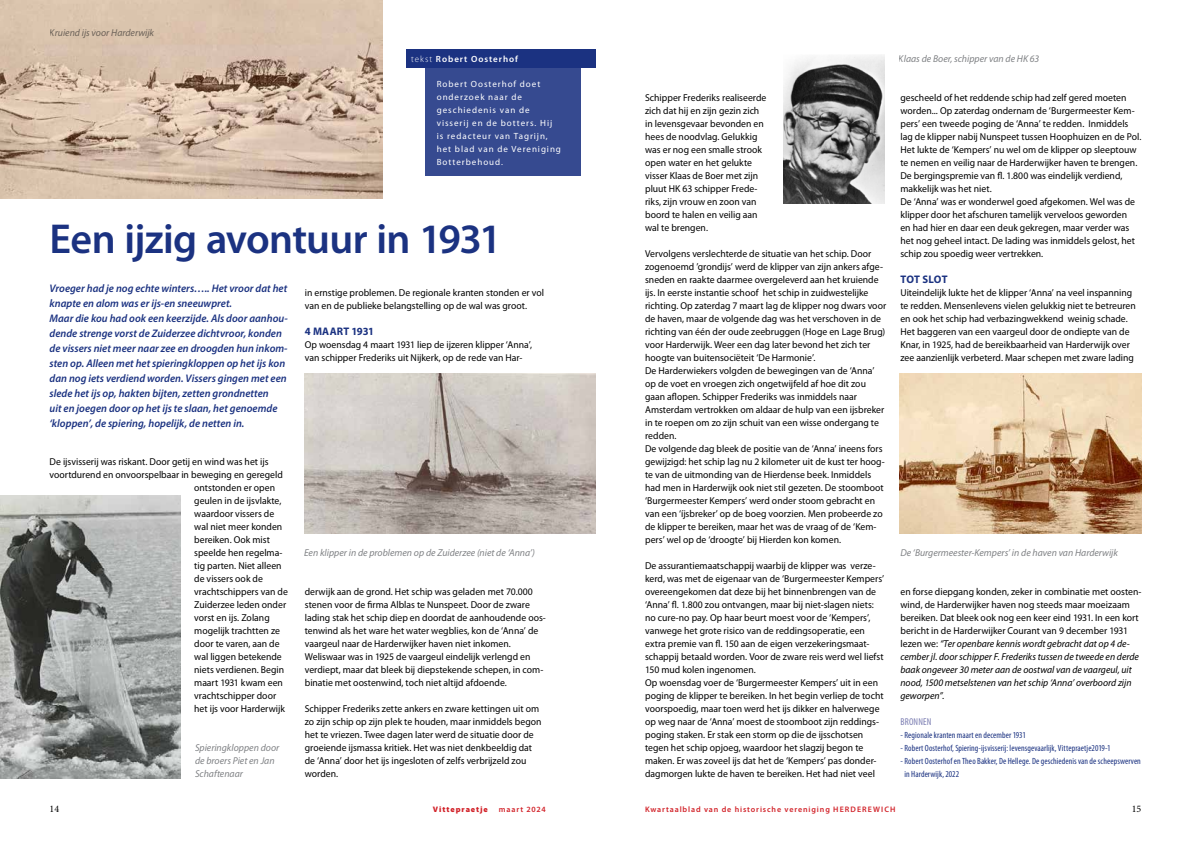
<style>
.page{position:relative;width:1191px;height:842px;background:#fff}
.page>*{position:absolute;margin:0;border:0;box-sizing:border-box;transform-origin:0 0}
.t1{font:600 42px "Myriad Pro";letter-spacing:-.015em;color:#1b3281}
.t2{font:italic 600 11px/15px "Myriad Pro";color:#1b3281}
.t3{font:700 11px "Myriad Pro";letter-spacing:-.035em;color:#1b3281}
.t4{font:10px/13px "Myriad Pro";color:#000}
.t5{font:italic 10px/13px "Myriad Pro";color:#000}
.t6{font:italic 10px/13px "Myriad Pro";color:#808285}
.t7{font:condensed 10px "Myriad Pro";color:#7b7db2}
.t8{font:10px "Minion Pro";color:#000}
.t9{font:condensed 9px/13px "Myriad Pro";letter-spacing:.005em;color:#1b3281}
.t10{font:9px/13px "Myriad Pro";letter-spacing:.105em;color:#fff}
.t11{font:600 9px "Myriad Pro";letter-spacing:.11em;color:#fff}
.t12{font:600 8px "Myriad Pro";letter-spacing:.11em;color:#d2232a}
.t13{font:900 8px "Myriad Pro";letter-spacing:.115em;color:#d2232a}
.s1{font-weight:300}
.s2{font-style:normal}
</style>
<div class="page">
<div style="left:425px;top:67px;width:156px;height:109px;background:#364a90"></div>
<div style="left:405px;top:50px;width:190px;height:18px;background:#1b3281"></div>
<img style="left:0;top:0;width:382px;height:198px">
<img style="left:0;top:495px;width:180px;height:284px">
<img style="left:783px;top:55px;width:101px;height:148px">
<img style="left:899px;top:373px;width:242px;height:161px">
<img style="left:304px;top:373px;width:291px;height:161px">
<p class="t6" style="left:50px;top:26px;width:106px">Kruiend ijs voor Harderwijk</p>
<p class="t11" style="left:411px;top:53px;width:109px"><span class="s1">tekst</span> Robert Oosterhof</p>
<p class="t6" style="left:898px;top:52px;width:142px">Klaas de Boer, schipper van de HK 63</p>
<p class="t10" style="left:437px;top:77px;width:126px">Robert Oosterhof doet onderzoek naar de geschiedenis van de visserij en de botters. Hij is redacteur van Tagrijn, het blad van de Vereniging<br>Botterbehoud.</p>
<p class="t4" style="left:900px;top:91px;width:242px">gescheeld of het reddende schip had zelf gered moeten worden... Op zaterdag ondernam de ‘Burgermeester Kem&shy;pers’ een tweede poging de ‘Anna’ te redden. Inmiddels lag de klipper nabij Nunspeet tussen Hoophuizen en de Pol.<br>Het lukte de ‘Kempers’ nu wel om de klipper op sleeptouw te nemen en veilig naar de Harderwijker haven te brengen.<br>De bergingspremie van fl. 1.800 was eindelijk verdiend, makkelijk was het niet.<br>De ‘Anna’ was er wonderwel goed afgekomen. Wel was de klipper door het afschuren tamelijk verveloos geworden<br>en had hier en daar een deuk gekregen, maar verder was het nog geheel intact. De lading was inmiddels gelost, het schip zou spoedig weer vertrekken.</p>
<p class="t3" style="left:900px;top:272px;width:49px">TOT SLOT</p>
<p class="t4" style="left:900px;top:286px;width:237px">Uiteindelijk lukte het de klipper ‘Anna’ na veel inspanning te redden. Mensenlevens vielen gelukkig niet te betreuren en ook het schip had verbazingwekkend weinig schade.<br>Het baggeren van een vaargeul door de ondiepte van de Knar, in 1925, had de bereikbaarheid van Harderwijk over zee aanzienlijk verbeterd. Maar schepen met zware lading</p>
<p class="t4" style="left:645px;top:91px;width:123px">Schipper Frederiks realiseerde zich dat hij en zijn gezin zich in levensgevaar bevonden en hees de noodvlag. Gelukkig was er nog een smalle strook open water en het gelukte visser Klaas de Boer met zijn pluut HK 63 schipper Frede&shy;riks, zijn vrouw en zoon van boord te halen en veilig aan wal te brengen.</p>
<p class="t4" style="left:645px;top:247px;width:243px">Vervolgens verslechterde de situatie van het schip. Door zogenoemd ’grondijs’ werd de klipper van zijn ankers afge&shy;sneden en raakte daarmee overgeleverd aan het kruiende ijs. In eerste instantie schoof het schip in zuidwestelijke richting. Op zaterdag 7 maart lag de klipper nog dwars voor de haven, maar de volgende dag was het verschoven in de richting van één der oude zeebruggen (Hoge en Lage Brug) voor Harderwijk. Weer een dag later bevond het zich ter hoogte van buitensociëteit ‘De Harmonie’.<br>De Harderwiekers volgden de bewegingen van de ‘Anna’ op de voet en vroegen zich ongetwijfeld af hoe dit zou gaan aflopen. Schipper Frederiks was inmiddels naar Amsterdam vertrokken om aldaar de hulp van een ijsbreker in te roepen om zo zijn schuit van een wisse ondergang te redden.<br>De volgende dag bleek de positie van de ‘Anna’ ineens fors gewijzigd: het schip lag nu 2 kilometer uit de kust ter hoog&shy;te van de uitmonding van de Hierdense beek. Inmiddels had men in Harderwijk ook niet stil gezeten. De stoomboot ‘Burgermeester Kempers’ werd onder stoom gebracht en van een ‘íjsbreker’ op de boeg voorzien. Men probeerde zo de klipper te bereiken, maar het was de vraag of de ‘Kem&shy;pers’ wel op de ‘droogte’ bij Hierden kon komen.</p>
<p class="t4" style="left:645px;top:559px;width:241px">De assurantiemaatschappij waarbij de klipper was verze&shy;kerd, was met de eigenaar van de ‘Burgermeester Kempers’ overeengekomen dat deze bij het binnenbrengen van de ‘Anna’ fl. 1.800 zou ontvangen, maar bij niet-slagen niets: no cure-no pay. Op haar beurt moest voor de ‘Kempers’, vanwege het grote risico van de reddingsoperatie, een extra premie van fl. 150 aan de eigen verzekeringsmaat&shy;schappij betaald worden. Voor de zware reis werd wel liefst 150 mud kolen ingenomen.<br>Op woensdag voer de ‘Burgermeester Kempers’ uit in een poging de klipper te bereiken. In het begin verliep de tocht voorspoedig, maar toen werd het ijs dikker en halverwege op weg naar de ‘Anna’ moest de stoomboot zijn reddings&shy;poging staken. Er stak een storm op die de ijsschotsen tegen het schip opjoeg, waardoor het slagzij begon te maken. Er was zoveel ijs dat het de ‘Kempers’ pas donder&shy;dagmorgen lukte de haven te bereiken. Het had niet veel</p>
<h1 class="t1" style="left:50px;top:212px;width:453px">Een ijzig avontuur in 1931</h1>
<p class="t2" style="left:50px;top:280px;width:240px">Vroeger had je nog echte winters….. Het vroor dat het knapte en alom was er ijs-en sneeuwpret.<br>Maar die kou had ook een keerzijde. Als door aanhou&shy;dende strenge vorst de Zuiderzee dichtvroor, konden de vissers niet meer naar zee en droogden hun inkom&shy;sten op. Alleen met het spieringkloppen op het ijs kon dan nog iets verdiend worden. Vissers gingen met een slede het ijs op, hakten bijten, zetten grondnetten<br>uit en joegen door op het ijs te slaan, het genoemde ‘kloppen’, de spiering, hopelijk, de netten in.</p>
<p class="t4" style="left:50px;top:455px;width:220px">De ijsvisserij was riskant. Door getij en wind was het ijs</p>
<p class="t4" style="left:50px;top:468px;width:235px">voortdurend en onvoorspelbaar in beweging en geregeld</p>
<p class="t4" style="left:194px;top:481px;width:82px">ontstonden er open</p>
<p class="t4" style="left:194px;top:494px;width:89px">geulen in de ijsvlakte,</p>
<p class="t4" style="left:194px;top:507px;width:82px">waardoor vissers de</p>
<p class="t4" style="left:194px;top:520px;width:90px">wal niet meer konden</p>
<p class="t4" style="left:194px;top:533px;width:77px">bereiken. Ook mist</p>
<p class="t4" style="left:194px;top:546px;width:90px">speelde hen regelma-</p>
<p class="t4" style="left:194px;top:559px;width:89px">tig parten. Niet alleen</p>
<p class="t4" style="left:194px;top:572px;width:70px">de vissers ook de</p>
<p class="t4" style="left:194px;top:585px;width:95px">vrachtschippers van de</p>
<p class="t4" style="left:194px;top:598px;width:93px">Zuiderzee leden onder</p>
<p class="t4" style="left:194px;top:611px;width:77px">vorst en ijs. Zolang</p>
<p class="t4" style="left:194px;top:624px;width:87px">mogelijk trachtten ze</p>
<p class="t4" style="left:194px;top:637px;width:87px">door te varen, aan de</p>
<p class="t4" style="left:194px;top:650px;width:89px">wal liggen betekende</p>
<p class="t4" style="left:194px;top:663px;width:91px">niets verdienen. Begin</p>
<p class="t4" style="left:194px;top:676px;width:90px">maart 1931 kwam een</p>
<p class="t4" style="left:194px;top:689px;width:83px">vrachtschipper door</p>
<p class="t4" style="left:194px;top:702px;width:92px">het ijs voor Harderwijk</p>
<p class="t4" style="left:305px;top:286px;width:241px">in ernstige problemen. De regionale kranten stonden er vol van en de publieke belangstelling op de wal was groot.</p>
<p class="t3" style="left:305px;top:324px;width:17px">4 MAAR</p>
<p class="t3" style="left:343px;top:324px;width:32px">T 1931</p>
<p class="t4" style="left:305px;top:338px;width:229px">Op woensdag 4 maart 1931 liep de ijzeren klipper ‘Anna’, van schipper Frederiks uit Nijkerk, op de rede van Har-</p>
<p class="t6" style="left:304px;top:546px;width:232px">Een klipper in de problemen op de Zuiderzee (niet de ‘Anna’)</p>
<p class="t6" style="left:900px;top:546px;width:219px">De ‘Burgermeester-Kempers’ in de haven van Harderwijk</p>
<p class="t5" style="left:900px;top:585px;width:243px"><span class="s2">en forse diepgang konden, zeker in combinatie met oosten&shy;wind, de Harderwijker haven nog steeds maar moeizaam bereiken. Dat bleek ook nog een keer eind 1931. In een kort bericht in de Harderwijker Courant van 9 december 1931 lezen we:</span> “Ter openbare kennis wordt gebracht dat op 4 de&shy;cember jl. door schipper F. Frederiks tussen de tweede en derde baak ongeveer 30 meter aan de oostwal van de vaargeul, uit nood, 1500 metselstenen van het schip ‘Anna’ overboord zijn geworpen”.</p>
<p class="t7" style="left:900px;top:716px;width:10px">BRONNEN</p>
<p class="t9" style="left:900px;top:728px;width:127px">- Regionale kranten maart en december 1931</p>
<p class="t9" style="left:900px;top:741px;width:212px">- Robert Oosterhof, Spiering-ijsvisserij: levensgevaarlijk, Vittepraetje2019-1</p>
<p class="t9" style="left:904px;top:754px;width:238px;text-indent:-4px">- Robert Oosterhof en Theo Bakker, De Hellege. De geschiedenis van de scheepswerven in Harderwijk, 2022</p>
<p class="t4" style="left:305px;top:585px;width:242px">derwijk aan de grond. Het schip was geladen met 70.000 stenen voor de firma Alblas te Nunspeet. Door de zware lading stak het schip diep en doordat de aanhoudende oos&shy;tenwind als het ware het water wegblies, kon de ‘Anna’ de vaargeul naar de Harderwijker haven niet inkomen.<br>Weliswaar was in 1925 de vaargeul eindelijk verlengd en verdiept, maar dat bleek bij diepstekende schepen, in com&shy;binatie met oostenwind, toch niet altijd afdoende.</p>
<p class="t4" style="left:305px;top:702px;width:238px">Schipper Frederiks zette ankers en zware kettingen uit om zo zijn schip op zijn plek te houden, maar inmiddels begon het te vriezen. Twee dagen later werd de situatie door de groeiende ijsmassa kritiek. Het was niet denkbeeldig dat de ‘Anna’ door het ijs ingesloten of zelfs verbrijzeld zou worden.</p>
<p class="t6" style="left:195px;top:741px;width:86px">Spieringkloppen door de broers Piet en Jan<br>Schaftenaar</p>
<p class="t8" style="left:50px;top:802px;width:11px">14</p>
<p class="t13" style="left:433px;top:804px;width:56px">Vittepraetje</p>
<p class="t12" style="left:499px;top:804px;width:48px">maart 2024</p>
<p class="t12" style="left:645px;top:804px;width:251px">Kwartaalblad van de historische vereniging Herderewich</p>
<p class="t8" style="left:1131px;top:802px;width:11px">15</p>
</div>
